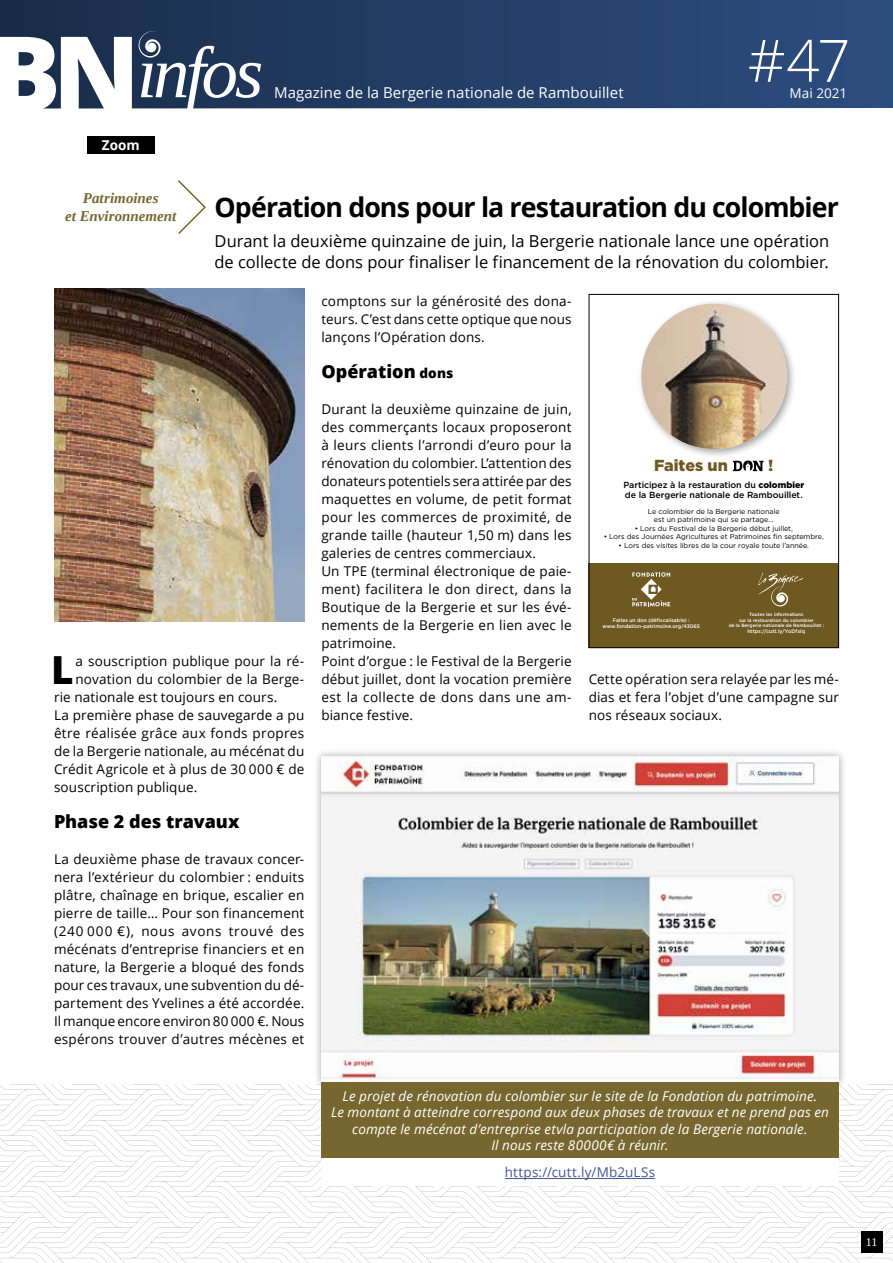
<style>
.page{position:relative;width:893px;height:1263px;background:#fff}
.page>*{position:absolute;margin:0;border:0;box-sizing:border-box;transform-origin:0 0}
.t1{font:800 104.55px "Open Sans";color:#fff}
.t2{font:300 58.5px "Open Sans";color:#fff}
.t3{font:800 38.7px "Open Sans";color:#000}
.t4{font:700 27px "Open Sans";letter-spacing:-.035em;color:#000}
.t5{font:800 18px "Open Sans";color:#000}
.t6{font:16.5px/21px "Open Sans";color:#000}
.t7{font:900 16.05px "Gotham HTF";letter-spacing:-.005em;color:#6f5922}
.t8{font:15px "Open Sans";letter-spacing:.005em;color:#fff}
.t9{font:italic 700 15px/18px "Tinos";color:#77662f;text-align:center}
.t10{font:13.5px/18px "Open Sans";letter-spacing:.015em;color:#000;text-align:justify}
.t11{font:italic 13.5px/16.5px "Open Sans";letter-spacing:.01em;color:#fff;text-align:center}
.t12{font:13.5px "Open Sans";letter-spacing:.015em;color:#465792}
.t13{font:13.5px "Open Sans";color:#fff}
.t14{font:700 13.5px "Open Sans";color:#fff}
.t15{font:12px "Tinos";color:#fff}
.t16{font:500 8.85px/10.6px "Gotham HTF";letter-spacing:-.005em;color:#000}
.t17{font:7.2px/8.6px "Gotham HTF";letter-spacing:-.005em;color:#000;text-align:center}
.t18{font:500 5.1px/6px "Gotham HTF";color:#fff;text-align:center}
.t19{font:500 4.65px/5.6px "Gotham HTF";letter-spacing:.005em;color:#fff;text-align:center}
.s1{font-size:13.5px}
.s2{font-weight:900}
</style>
<div class="page">
<svg style="left:0;top:1084px;width:893px;height:179px"></svg>
<div style="left:861px;top:1231px;width:21px;height:21px;background:#000"></div>
<div style="left:0;top:0;width:893px;height:108px;background:linear-gradient(to right,#192c49,#2d4e80)"></div>
<svg style="left:139px;top:31px;width:122px;height:78px"></svg>
<div style="left:87px;top:136px;width:68px;height:17px;background:#000"></div>
<svg style="left:178px;top:180px;width:28px;height:54px"></svg>
<img style="left:54px;top:288px;width:250px;height:334px">
<div style="left:313px;top:748px;width:534px;height:342px;background:#000;opacity:.35"></div>
<img style="left:321px;top:756px;width:518px;height:326px">
<div style="left:321px;top:1082px;width:518px;height:76px;background:#77662f"></div>
<div style="left:321px;top:1158px;width:518px;height:28px;background:#fff"></div>
<hr style="left:505px;top:1178px;width:150px;height:1px;background:#465792">
<svg style="left:733px;top:461px;width:30px;height:11px"></svg>
<div style="left:589px;top:563px;width:250px;height:85px;background:#6f5922"></div>
<svg style="left:758px;top:573px;width:45px;height:33px"></svg>
<svg style="left:632px;top:572px;width:38px;height:34px"></svg>
<div style="left:637px;top:299px;width:160px;height:160px;background:#000;opacity:.35"></div>
<img style="left:641px;top:304px;width:146px;height:145px;border-radius:73px">
<div style="left:589px;top:294px;width:250px;height:354px;border:1px solid #000"></div>
<h1 class="t1" style="left:-10px;top:-6px;width:151px">BN</h1>
<p class="t14" style="left:102px;top:135px;width:39px">Zoom</p>
<p class="t9" style="left:65px;top:189px;width:113px">Patrimoines<br>et Environnement</p>
<p class="t8" style="left:274px;top:82px;width:351px">Magazine de la Bergerie nationale de Rambouillet</p>
<h2 class="t2" style="left:748px;top:20px;width:104px">#47</h2>
<p class="t13" style="left:790px;top:84px;width:59px">Mai 2021</p>
<h3 class="t4" style="left:215px;top:188px;width:626px">Opération dons pour la restauration du colombier</h3>
<p class="t6" style="left:215px;top:230px;width:616px">Durant la deuxième quinzaine de juin, la Bergerie nationale lance une opération de collecte de dons pour finaliser le financement de la rénovation du colombier.</p>
<h3 class="t3" style="left:51px;top:641px;width:24px">L</h3>
<p class="t10" style="left:75px;top:652px;width:230px">a souscription publique pour la ré-</p>
<p class="t10" style="left:75px;top:670px;width:230px">novation du colombier de la Berge-</p>
<p class="t10" style="left:54px;top:688px;width:225px">rie nationale est toujours en cours.</p>
<p class="t10" style="left:54px;top:706px;width:252px">La première phase de sauvegarde a pu</p>
<p class="t10" style="left:54px;top:724px;width:252px">être réalisée grâce aux fonds propres</p>
<p class="t10" style="left:54px;top:742px;width:252px">de la Bergerie nationale, au mécénat du</p>
<p class="t10" style="left:54px;top:760px;width:252px">Crédit Agricole et à plus de 30 000 € de</p>
<p class="t10" style="left:54px;top:778px;width:145px">souscription publique.</p>
<h3 class="t5" style="left:54px;top:808px;width:187px">Phase 2 des travaux</h3>
<p class="t10" style="left:54px;top:850px;width:252px">La deuxième phase de travaux concer&shy;nera l’extérieur du colombier : enduits plâtre, chaînage en brique, escalier en pierre de taille… Pour son financement (240 000 €), nous avons trouvé des mécénats d’entreprise financiers et en nature, la Bergerie a bloqué des fonds pour ces travaux, une subvention du dé&shy;partement des Yvelines a été accordée.<br>Il manque encore environ 80 000 €. Nous espérons trouver d’autres mécènes et</p>
<p class="t10" style="left:321px;top:292px;width:252px">comptons sur la générosité des dona&shy;teurs. C’est dans cette optique que nous lançons l’Opération dons.</p>
<h3 class="t5" style="left:321px;top:358px;width:134px">Opération <span class="s1">dons</span></h3>
<p class="t10" style="left:321px;top:400px;width:252px;text-align:left">Durant la deuxième quinzaine de juin, des commerçants locaux proposeront à leurs clients l’arrondi d’euro pour la rénovation du colombier. L’attention des donateurs potentiels sera attirée par des maquettes en volume, de petit format pour les commerces de proximité, de grande taille (hauteur 1,50 m) dans les galeries de centres commerciaux.<br>Un TPE (terminal électronique de paie&shy;ment) facilitera le don direct, dans la Boutique de la Bergerie et sur les évé&shy;nements de la Bergerie en lien avec le patrimoine.<br>Point d’orgue : le Festival de la Bergerie début juillet, dont la vocation première est la collecte de dons dans une am&shy;biance festive.</p>
<p class="t7" style="left:654px;top:456px;width:75px">Faites un</p>
<p class="t7" style="left:768px;top:456px;width:7px">!</p>
<p class="t16" style="left:623px;top:479px;width:182px">Participez à la restauration du <span class="s2">colombier </span>de la Bergerie nationale de Rambouillet.</p>
<p class="t17" style="left:648px;top:507px;width:133px">Le colombier de la Bergerie nationale est un patrimoine qui se partage…</p>
<p class="t17" style="left:635px;top:524px;width:160px">• Lors du Festival de la Bergerie début juillet,</p>
<p class="t17" style="left:604px;top:532px;width:222px">• Lors des Journées Agricultures et Patrimoines fin septembre,</p>
<p class="t17" style="left:619px;top:541px;width:192px">• Lors des visites libres de la cour royale toute l’année.</p>
<p class="t18" style="left:602px;top:617px;width:99px">Faites un don (défiscalisable) : www.fondation-patrimoine.org/43065</p>
<p class="t19" style="left:729px;top:612px;width:97px">Toutes les informations<br>sur la restauration du colombier<br>de la Bergerie nationale de Rambouillet :</p>
<p class="t18" style="left:747px;top:628px;width:59px">https://cutt.ly/YoDfxIq</p>
<p class="t10" style="left:589px;top:670px;width:252px">Cette opération sera relayée par les mé&shy;dias et fera l’objet d’une campagne sur nos réseaux sociaux.</p>
<p class="t11" style="left:331px;top:1087px;width:499px">Le projet de rénovation du colombier sur le site de la Fondation du patrimoine.<br>Le montant à atteindre correspond aux deux phases de travaux et ne prend pas en compte le mécénat d’entreprise etvla participation de la Bergerie nationale.<br>Il nous reste 80000€ à réunir.</p>
<p class="t12" style="left:505px;top:1163px;width:152px">https://cutt.ly/Mb2uLSs</p>
<p class="t15" style="left:866px;top:1234px;width:13px">11</p>
</div>
